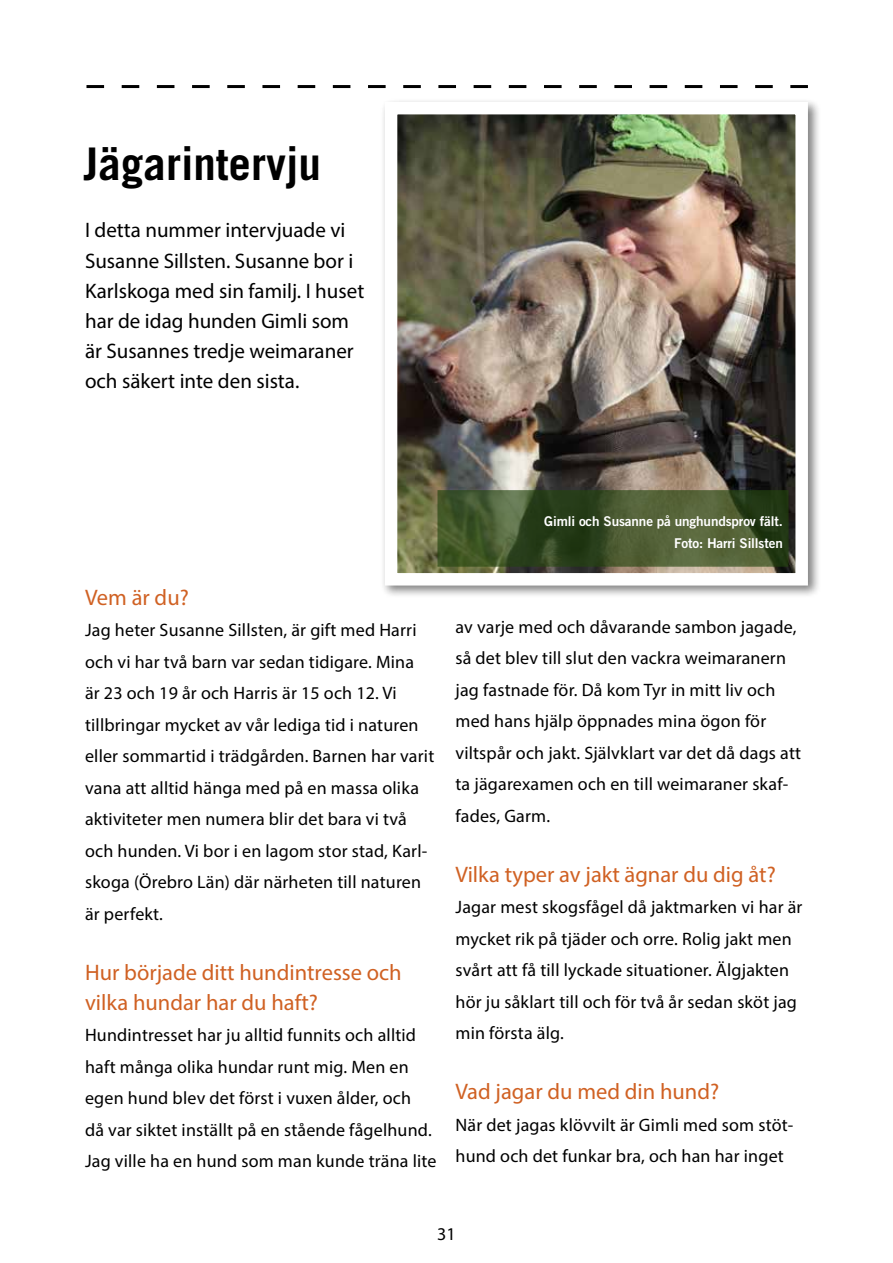
<style>
.page{position:relative;width:893px;height:1263px;background:#fff}
.page>*{position:absolute;margin:0;border:0;box-sizing:border-box;transform-origin:0 0}
.t1{font:700 45px "Trade Gothic";color:#000}
.t2{font:22.5px/30px "Myriad Pro";color:#d06123}
.t3{font:21px/30px "Myriad Pro";color:#000}
.t4{font:18px/31.5px "Myriad Pro";letter-spacing:.01em;color:#000}
.t5{font:13.5px/22.5px "Trade Gothic Bold Two";letter-spacing:-.01em;color:#fff;text-align:right}
</style>
<div class="page">
<div style="left:381px;top:98px;width:440px;height:500px;background:#000;opacity:.5"></div>
<img style="left:398px;top:115px;width:397px;height:457px">
<svg style="left:86px;top:85px;width:722px;height:3px"></svg>
<svg style="left:437px;top:490px;width:351px;height:77px;background:#42542c"></svg>
<h1 class="t1" style="left:84px;top:136px;width:239px">Jägarintervju</h1>
<p class="t3" style="left:85px;top:215px;width:281px">I detta nummer intervjuade vi<br>Susanne Sillsten. Susanne bor i<br>Karlskoga med sin familj. I huset har de idag hunden Gimli som är Susannes tredje weimaraner och säkert inte den sista.</p>
<p class="t2" style="left:85px;top:582px;width:105px">Vem är du?</p>
<p class="t4" style="left:85px;top:614px;width:351px">Jag heter Susanne Sillsten, är gift med Harri och vi har två barn var sedan tidigare. Mina<br>är 23 och 19 år och Harris är 15 och 12. Vi tillbringar mycket av vår lediga tid i naturen eller sommartid i trädgården. Barnen har varit vana att alltid hänga med på en massa olika aktiviteter men numera blir det bara vi två och hunden. Vi bor i en lagom stor stad, Karl&shy;skoga (Örebro Län) där närheten till naturen är perfekt.</p>
<p class="t2" style="left:85px;top:957px;width:318px">Hur började ditt hundintresse och vilka hundar har du haft?</p>
<p class="t4" style="left:85px;top:1019px;width:353px">Hundintresset har ju alltid funnits och alltid haft många olika hundar runt mig. Men en egen hund blev det först i vuxen ålder, och<br>då var siktet inställt på en stående fågelhund.<br>Jag ville ha en hund som man kunde träna lite</p>
<p class="t5" style="left:544px;top:510px;width:240px">Gimli och Susanne på unghundsprov fält.<br>Foto: Harri Sillsten</p>
<p class="t4" style="left:455px;top:610px;width:347px">av varje med och dåvarande sambon jagade, så det blev till slut den vackra weimaranern jag fastnade för. Då kom Tyr in mitt liv och med hans hjälp öppnades mina ögon för viltspår och jakt. Självklart var det då dags att ta jägarexamen och en till weimaraner skaf&shy;fades, Garm.</p>
<p class="t2" style="left:455px;top:859px;width:322px">Vilka typer av jakt ägnar du dig åt?</p>
<p class="t4" style="left:455px;top:891px;width:348px">Jagar mest skogsfågel då jaktmarken vi har är mycket rik på tjäder och orre. Rolig jakt men svårt att få till lyckade situationer. Älgjakten hör ju såklart till och för två år sedan sköt jag min första älg.</p>
<p class="t2" style="left:455px;top:1076px;width:265px">Vad jagar du med din hund?</p>
<p class="t4" style="left:455px;top:1108px;width:339px">När det jagas klövvilt är Gimli med som stöt&shy;hund och det funkar bra, och han har inget</p>
<p class="t4" style="left:437px;top:1218px;width:20px">31</p>
</div>
